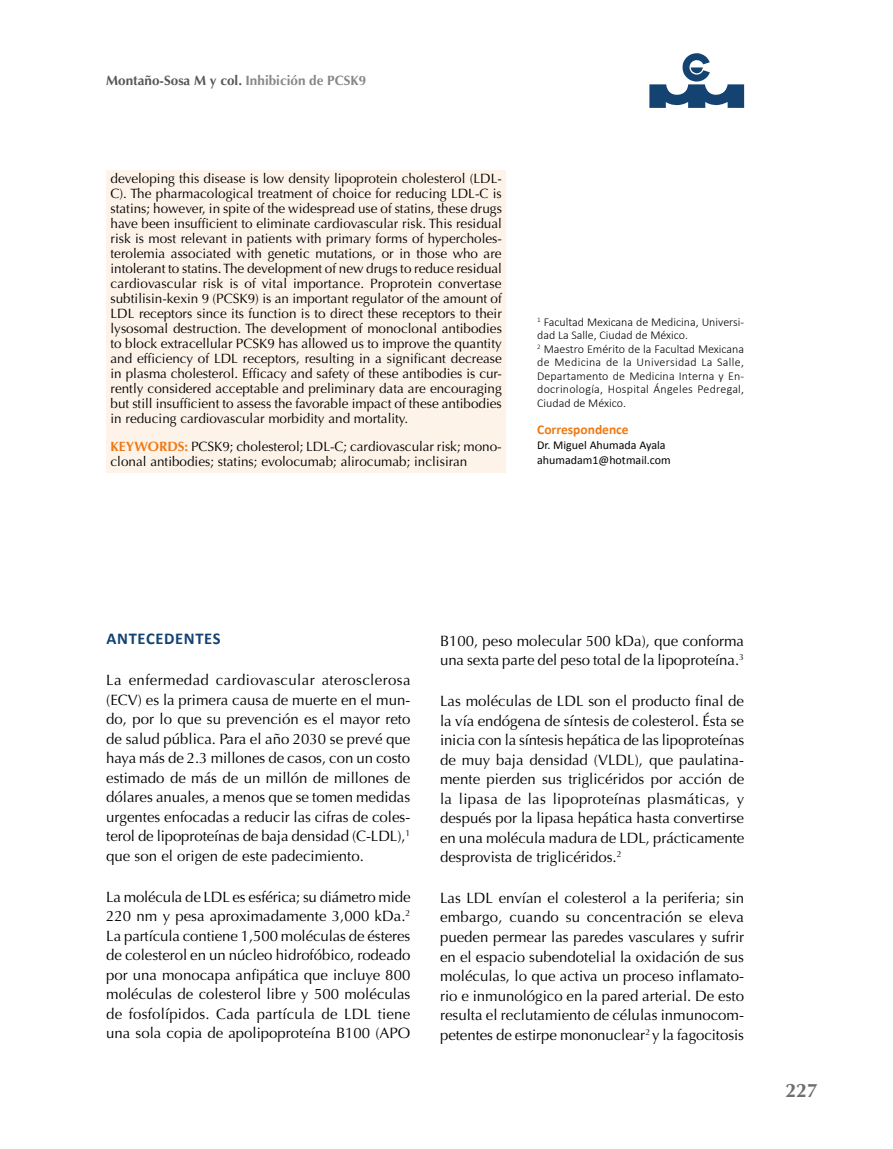
<style>
.page{position:relative;width:893px;height:1149px;background:#fff}
.page>*{position:absolute;margin:0;border:0;box-sizing:border-box;transform-origin:0 0}
.t1{font:700 19.5px "Optima";color:#706f6f}
.t2{font:700 16.5px "Calibri";letter-spacing:.04em;color:#144271}
.t3{font:15px/19.5px "Optima";color:#000;text-align:justify}
.t4{font:13.5px/15px "Optima";color:#000;text-align:justify}
.t5{font:700 13.5px "Optima";color:#575756}
.t6{font:700 13.5px "Calibri";color:#ef7a13}
.t7{font:300 12px/13.5px "Calibri";color:#000}
.t8{font:12px/15px "Calibri";color:#000}
.s1{color:#878787}
.s2{font-weight:700;color:#ef7a13}
</style>
<div class="page">
<svg style="left:649px;top:53px;width:95px;height:55px"></svg>
<div style="left:106px;top:170px;width:400px;height:302px;background:#fef3e9"></div>
<p class="t5" style="left:106px;top:73px;width:261px">Montaño-Sosa M y col. <span class="s1">Inhibición de PCSK9</span></p>
<p class="t4" style="left:111px;top:171px;width:393px">developing this disease is low density lipoprotein cholesterol (LDL-C). The pharmacological treatment of choice for reducing LDL-C is statins; however, in spite of the widespread use of statins, these drugs have been insufficient to eliminate cardiovascular risk. This residual risk is most relevant in patients with primary forms of hypercholes&shy;terolemia associated with genetic mutations, or in those who are intolerant to statins. The development of new drugs to reduce residual cardiovascular risk is of vital importance. Proprotein convertase subtilisin-kexin 9 (PCSK9) is an important regulator of the amount of LDL receptors since its function is to direct these receptors to their lysosomal destruction. The development of monoclonal antibodies to block extracellular PCSK9 has allowed us to improve the quantity and efficiency of LDL receptors, resulting in a significant decrease in plasma cholesterol. Efficacy and safety of these antibodies is cur&shy;rently considered acceptable and preliminary data are encouraging but still insufficient to assess the favorable impact of these antibodies in reducing cardiovascular morbidity and mortality.</p>
<p class="t4" style="left:111px;top:438px;width:393px"><span class="s2">KEYWORDS:</span> PCSK9; cholesterol; LDL-C; cardiovascular risk; mono&shy;clonal antibodies; statins; evolocumab; alirocumab; inclisiran</p>
<p class="t7" style="left:537px;top:314px;width:208px"><sup>1</sup> Facultad Mexicana de Medicina, Universi&shy;dad La Salle, Ciudad de México.<br><sup>2</sup> Maestro Emérito de la Facultad Mexicana de Medicina de la Universidad La Salle, Departamento de Medicina Interna y En&shy;docrinología, Hospital Ángeles Pedregal, Ciudad de México.</p>
<p class="t6" style="left:537px;top:420px;width:93px">Correspondence</p>
<p class="t8" style="left:537px;top:437px;width:135px">Dr. Miguel Ahumada Ayala ahumadam1@hotmail.com</p>
<p class="t2" style="left:107px;top:628px;width:115px">ANTECEDENTES</p>
<p class="t3" style="left:106px;top:670px;width:306px">La enfermedad cardiovascular aterosclerosa (ECV) es la primera causa de muerte en el mun&shy;do, por lo que su prevención es el mayor reto de salud pública. Para el año 2030 se prevé que haya más de 2.3 millones de casos, con un costo estimado de más de un millón de millones de dólares anuales, a menos que se tomen medidas urgentes enfocadas a reducir las cifras de coles&shy;terol de lipoproteínas de baja densidad (C-LDL),<sup>1 </sup>que son el origen de este padecimiento.</p>
<p class="t3" style="left:106px;top:886px;width:306px">La molécula de LDL es esférica; su diámetro mide 220 nm y pesa aproximadamente 3,000 kDa.<sup>2<br></sup>La partícula contiene 1,500 moléculas de ésteres de colesterol en un núcleo hidrofóbico, rodeado por una monocapa anfipática que incluye 800 moléculas de colesterol libre y 500 moléculas de fosfolípidos. Cada partícula de LDL tiene una sola copia de apolipoproteína B100 (APO</p>
<p class="t3" style="left:440px;top:631px;width:306px">B100, peso molecular 500 kDa), que conforma una sexta parte del peso total de la lipoproteína.<sup>3</sup></p>
<p class="t3" style="left:440px;top:691px;width:306px">Las moléculas de LDL son el producto final de la vía endógena de síntesis de colesterol. Ésta se inicia con la síntesis hepática de las lipoproteínas de muy baja densidad (VLDL), que paulatina&shy;mente pierden sus triglicéridos por acción de la lipasa de las lipoproteínas plasmáticas, y después por la lipasa hepática hasta convertirse en una molécula madura de LDL, prácticamente desprovista de triglicéridos.<sup>2</sup></p>
<p class="t3" style="left:440px;top:888px;width:306px">Las LDL envían el colesterol a la periferia; sin embargo, cuando su concentración se eleva pueden permear las paredes vasculares y sufrir en el espacio subendotelial la oxidación de sus moléculas, lo que activa un proceso inflamato&shy;rio e inmunológico en la pared arterial. De esto resulta el reclutamiento de células inmunocom&shy;petentes de estirpe mononuclear<sup>2</sup> y la fagocitosis</p>
<h1 class="t1" style="left:785px;top:1079px;width:34px">227</h1>
</div>
